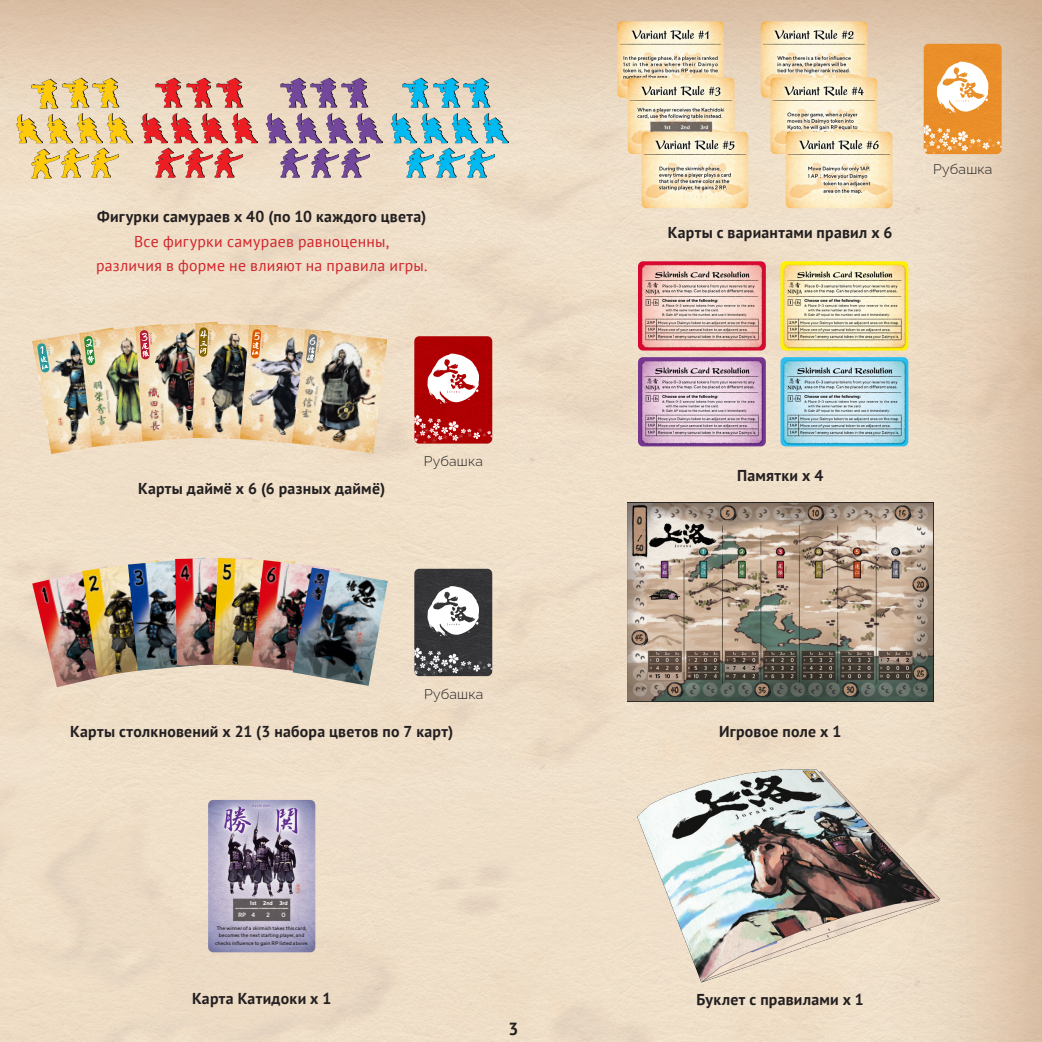
<style>
.page{position:relative;width:1042px;height:1042px;background:#fff}
.page>*{position:absolute;margin:0;border:0;box-sizing:border-box;transform-origin:0 0}
.t1{font:700 17.5px "PT Sans";color:#231f20}
.BOLD_9pt{font:700 15.75px "PT Sans";letter-spacing:.015em;color:#231f20}
.BOLD_9pt-2{font:15.75px/24.5px "PT Sans";letter-spacing:.015em;color:#d1232a;text-align:center}
.版權用{font:300 14px "Raleway";letter-spacing:.015em;color:#231f20}
.t2{font:500 6.12px "TT Norms";color:#fff}
.t3{font:700 5.42px "TT Norms";color:#fff}
.t4{font:500 5.25px/7.4px "TT Norms";color:#231f20;text-align:center}
.s1{font-weight:700;color:#231f20}
</style>
<div class="page">
<img style="left:0;top:0;width:1042px;height:1042px">
<img style="left:32px;top:322px;width:355px;height:132px">
<img style="left:32px;top:566px;width:100px;height:121px">
<img style="left:32px;top:579px;width:28px;height:33px">
<img style="left:82px;top:560px;width:92px;height:116px">
<img style="left:82px;top:568px;width:25px;height:32px">
<img style="left:128px;top:557px;width:87px;height:113px">
<img style="left:128px;top:563px;width:24px;height:30px">
<img style="left:175px;top:557px;width:79px;height:108px">
<img style="left:175px;top:558px;width:22px;height:30px">
<img style="left:213px;top:558px;width:82px;height:110px">
<img style="left:217px;top:558px;width:22px;height:29px">
<img style="left:251px;top:560px;width:89px;height:114px">
<img style="left:260px;top:560px;width:25px;height:31px">
<img style="left:293px;top:567px;width:95px;height:119px">
<img style="left:293px;top:567px;width:37px;height:112px">
<img style="left:414px;top:336px;width:78px;height:107px">
<img style="left:414px;top:415px;width:42px;height:11px">
<img style="left:427px;top:354px;width:52px;height:49px">
<img style="left:414px;top:569px;width:78px;height:107px">
<img style="left:414px;top:647px;width:42px;height:12px">
<img style="left:427px;top:586px;width:52px;height:50px">
<img style="left:923px;top:44px;width:78px;height:110px">
<img style="left:923px;top:125px;width:43px;height:11px">
<img style="left:936px;top:62px;width:52px;height:51px">
<img style="left:208px;top:800px;width:107px;height:152px">
<img style="left:617px;top:21px;width:107px;height:77px">
<img style="left:628px;top:78px;width:106px;height:76px">
<img style="left:761px;top:21px;width:106px;height:77px">
<img style="left:780px;top:261px;width:128px;height:89px">
<img style="left:638px;top:261px;width:128px;height:89px">
<img style="left:780px;top:357px;width:128px;height:89px">
<img style="left:638px;top:357px;width:128px;height:89px">
<img style="left:420px;top:112px;width:27px;height:32px">
<img style="left:450px;top:112px;width:28px;height:32px">
<img style="left:481px;top:112px;width:27px;height:32px">
<img style="left:389px;top:112px;width:28px;height:32px">
<img style="left:464px;top:78px;width:27px;height:31px">
<img style="left:433px;top:78px;width:27px;height:31px">
<img style="left:403px;top:78px;width:27px;height:31px">
<img style="left:406px;top:147px;width:27px;height:32px">
<img style="left:437px;top:147px;width:27px;height:32px">
<img style="left:467px;top:147px;width:28px;height:32px">
<img style="left:230px;top:112px;width:27px;height:32px">
<img style="left:200px;top:112px;width:27px;height:32px">
<img style="left:170px;top:112px;width:27px;height:32px">
<img style="left:140px;top:112px;width:27px;height:32px">
<img style="left:216px;top:78px;width:27px;height:31px">
<img style="left:186px;top:78px;width:27px;height:31px">
<img style="left:156px;top:78px;width:27px;height:31px">
<img style="left:215px;top:147px;width:27px;height:32px">
<img style="left:185px;top:147px;width:28px;height:32px">
<img style="left:156px;top:147px;width:27px;height:32px">
<img style="left:325px;top:112px;width:27px;height:32px">
<img style="left:355px;top:112px;width:27px;height:32px">
<img style="left:295px;top:112px;width:27px;height:32px">
<img style="left:264px;top:112px;width:28px;height:32px">
<img style="left:341px;top:78px;width:27px;height:31px">
<img style="left:311px;top:78px;width:27px;height:31px">
<img style="left:280px;top:78px;width:27px;height:31px">
<img style="left:311px;top:147px;width:27px;height:32px">
<img style="left:280px;top:147px;width:28px;height:32px">
<img style="left:342px;top:147px;width:27px;height:32px">
<img style="left:105px;top:112px;width:28px;height:32px">
<img style="left:75px;top:112px;width:27px;height:32px">
<img style="left:45px;top:113px;width:27px;height:32px">
<img style="left:15px;top:113px;width:27px;height:32px">
<img style="left:62px;top:78px;width:27px;height:31px">
<img style="left:32px;top:78px;width:27px;height:31px">
<img style="left:93px;top:78px;width:27px;height:31px">
<img style="left:91px;top:147px;width:27px;height:32px">
<img style="left:61px;top:147px;width:28px;height:32px">
<img style="left:32px;top:148px;width:27px;height:32px">
<img style="left:627px;top:503px;width:306px;height:198px">
<img style="left:637px;top:770px;width:306px;height:212px">
<img style="left:770px;top:78px;width:107px;height:76px">
<img style="left:785px;top:132px;width:107px;height:76px">
<img style="left:641px;top:132px;width:107px;height:76px">
<p class="BOLD_9pt-2" style="left:96px;top:204px;width:333px"><span class="s1">Фигурки самураев x 40 (по 10 каждого цвета)<br></span>Все фигурки самураев равноценны,<br>различия в форме не влияют на правила игры.</p>
<p class="BOLD_9pt" style="left:138px;top:478px;width:249px">Карты даймё x 6 (6 разных даймё)</p>
<p class="版權用" style="left:424px;top:450px;width:61px">Рубашка</p>
<p class="版權用" style="left:424px;top:683px;width:61px">Рубашка</p>
<p class="BOLD_9pt" style="left:70px;top:721px;width:385px">Карты столкновений х 21 (3 набора цветов по 7 карт)</p>
<p class="t3" style="left:263px;top:900px;width:11px">2nd</p>
<p class="t2" style="left:266px;top:911px;width:5px">2</p>
<p class="t3" style="left:279px;top:900px;width:10px">3rd</p>
<p class="t2" style="left:281px;top:911px;width:6px">0</p>
<p class="t3" style="left:250px;top:900px;width:8px">1st</p>
<p class="t2" style="left:238px;top:911px;width:19px">RP 4</p>
<p class="t4" style="left:215px;top:924px;width:95px">The winner of a skirmish takes this card, becomes the next starting player, and checks influence to gain RP listed above.</p>
<p class="BOLD_9pt" style="left:192px;top:988px;width:141px">Карта Катидоки x 1</p>
<p class="t1" style="left:508px;top:1017px;width:11px">3</p>
<p class="BOLD_9pt" style="left:668px;top:222px;width:226px">Карты с вариантами правил x 6</p>
<p class="版權用" style="left:933px;top:158px;width:61px">Рубашка</p>
<p class="BOLD_9pt" style="left:737px;top:465px;width:88px">Памятки x 4</p>
<p class="BOLD_9pt" style="left:719px;top:721px;width:124px">Игровое поле х 1</p>
<p class="BOLD_9pt" style="left:696px;top:988px;width:169px">Буклет с правилами х 1</p>
</div>
